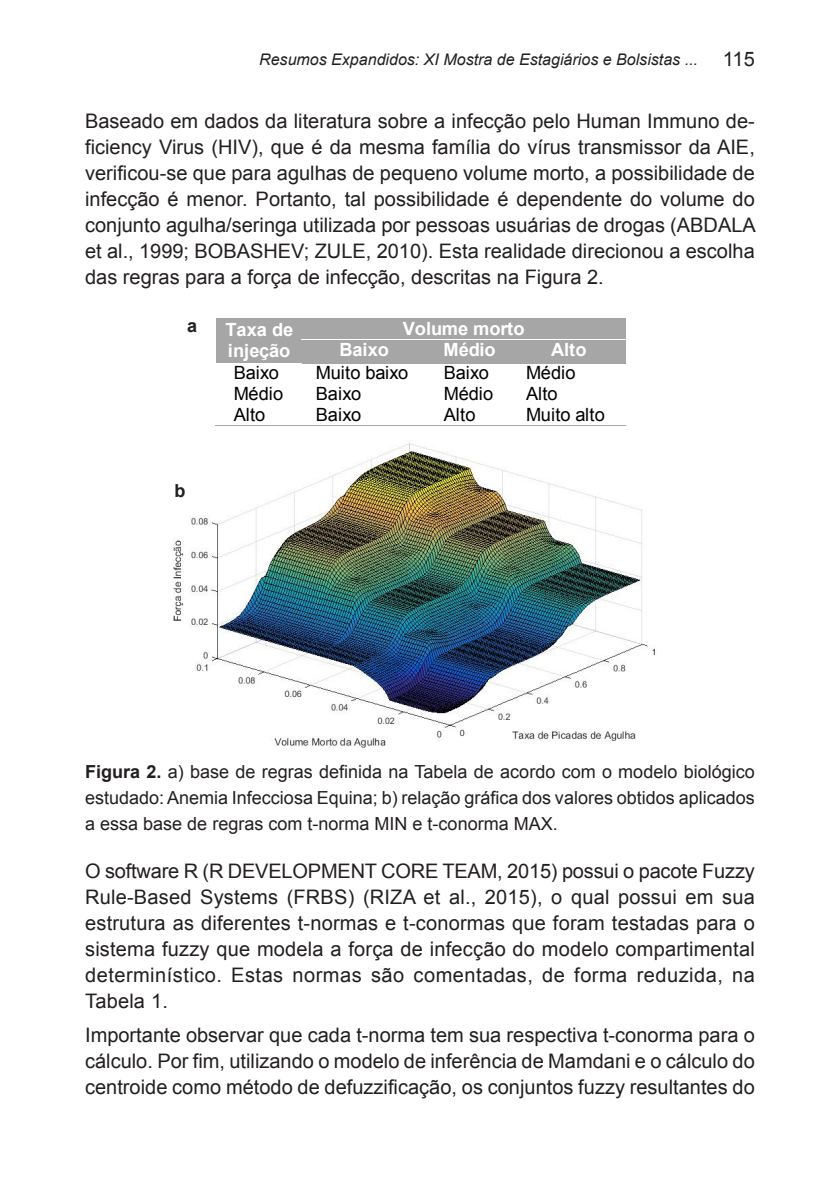
<style>
.page{position:relative;width:840px;height:1191px;background:#fff}
.page>*{position:absolute;margin:0;border:0;box-sizing:border-box;transform-origin:0 0}
.DocTexto{font:20px/26px "Arial";color:#231f20;text-align:justify}
.t1{font:18.2px "Arial";letter-spacing:-.005em;color:#000}
.t2{font:700 18.2px/20.6px "Arial";letter-spacing:-.005em;color:#fff}
.DocFigura{font:18px/26px "Arial";color:#231f20;text-align:justify}
.DocFigura-2{font:700 18px "Arial";color:#231f20}
.t3{font:italic 16px "Arial";color:#231f20}
.s1{font-style:normal;font-size:20px}
.s2{font-weight:700}
</style>
<div class="page">
<img style="left:173px;top:425px;width:482px;height:323px">
<div style="left:216px;top:318px;width:86px;height:45px;background:#a6a6a6"></div>
<div style="left:304px;top:318px;width:318px;height:21px;background:#a6a6a6"></div>
<div style="left:302px;top:340px;width:124px;height:23px;background:#a6a6a6"></div>
<div style="left:426px;top:340px;width:86px;height:23px;background:#a6a6a6"></div>
<div style="left:512px;top:340px;width:113px;height:23px;background:#a6a6a6"></div>
<hr style="left:301px;top:339px;width:125px;height:1px;background:#fff">
<hr style="left:215px;top:425px;width:86px;height:1px;background:#a6a6a6">
<hr style="left:301px;top:425px;width:125px;height:1px;background:#a6a6a6">
<hr style="left:426px;top:425px;width:85px;height:1px;background:#a6a6a6">
<hr style="left:511px;top:425px;width:114px;height:1px;background:#a6a6a6">
<p class="t3" style="left:259px;top:49px;width:497px">Resumos Expandidos: XI Mostra de Estagiários e Bolsistas ... <span class="s1">115</span></p>
<p class="DocTexto" style="left:85px;top:108px;width:672px">Baseado em dados da literatura sobre a infecção pelo Human Immuno de&shy;ficiency Virus (HIV), que é da mesma família do vírus transmissor da AIE, verificou-se que para agulhas de pequeno volume morto, a possibilidade de infecção é menor. Portanto, tal possibilidade é dependente do volume do conjunto agulha/seringa utilizada por pessoas usuárias de drogas (ABDALA et al., 1999; BOBASHEV; ZULE, 2010). Esta realidade direcionou a escolha das regras para a força de infecção, descritas na Figura 2.</p>
<p class="t2" style="left:225px;top:320px;width:69px">Taxa de injeção</p>
<p class="t2" style="left:402px;top:318px;width:123px">Volume morto</p>
<p class="DocFigura-2" style="left:187px;top:313px;width:12px">a</p>
<p class="t2" style="left:339px;top:340px;width:51px">Baixo</p>
<p class="t2" style="left:443px;top:340px;width:54px">Médio</p>
<p class="t2" style="left:550px;top:340px;width:37px">Alto</p>
<p class="DocFigura-2" style="left:174px;top:478px;width:12px">b</p>
<p class="t1" style="left:233px;top:361px;width:47px">Baixo</p>
<p class="t1" style="left:316px;top:361px;width:94px">Muito baixo</p>
<p class="t1" style="left:443px;top:361px;width:47px">Baixo</p>
<p class="t1" style="left:525px;top:361px;width:51px">Médio</p>
<p class="t1" style="left:233px;top:382px;width:51px">Médio</p>
<p class="t1" style="left:316px;top:382px;width:47px">Baixo</p>
<p class="t1" style="left:443px;top:382px;width:51px">Médio</p>
<p class="t1" style="left:525px;top:382px;width:33px">Alto</p>
<p class="t1" style="left:233px;top:402px;width:33px">Alto</p>
<p class="t1" style="left:316px;top:402px;width:47px">Baixo</p>
<p class="t1" style="left:443px;top:402px;width:33px">Alto</p>
<p class="t1" style="left:525px;top:402px;width:80px">Muito alto</p>
<p class="DocFigura" style="left:85px;top:759px;width:670px"><span class="s2">Figura 2.</span> a) base de regras definida na Tabela de acordo com o modelo biológico estudado: Anemia Infecciosa Equina; b) relação gráfica dos valores obtidos aplicados a essa base de regras com t-norma MIN e t-conorma MAX.</p>
<p class="DocTexto" style="left:85px;top:858px;width:671px">O software R (R DEVELOPMENT CORE TEAM, 2015) possui o pacote Fuzzy Rule-Based Systems (FRBS) (RIZA et al., 2015), o qual possui em sua estrutura as diferentes t-normas e t-conormas que foram testadas para o sistema fuzzy que modela a força de infecção do modelo compartimental determinístico. Estas normas são comentadas, de forma reduzida, na Tabela 1.</p>
<p class="DocTexto" style="left:85px;top:1022px;width:670px">Importante observar que cada t-norma tem sua respectiva t-conorma para o cálculo. Por fim, utilizando o modelo de inferência de Mamdani e o cálculo do centroide como método de defuzzificação, os conjuntos fuzzy resultantes do</p>
</div>
